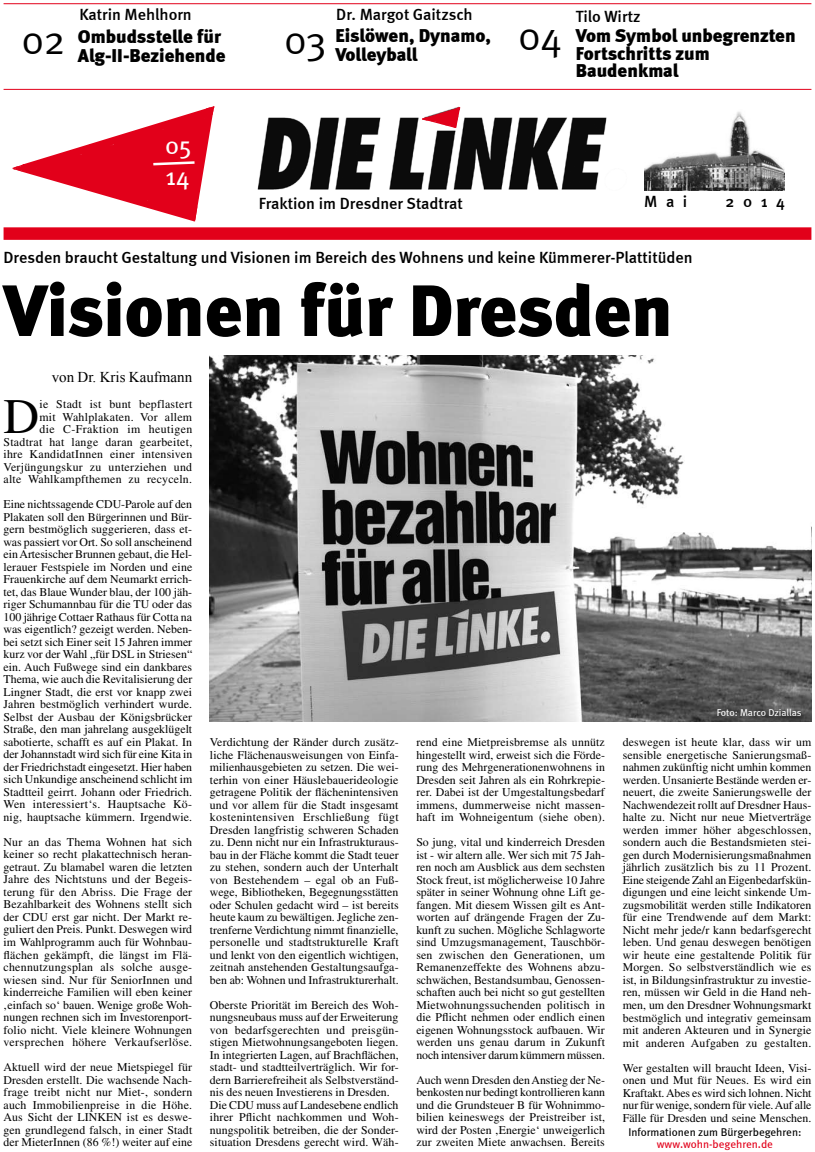
<style>
.page{position:relative;width:815px;height:1152px;background:#fff}
.page>*{position:absolute;margin:0;border:0;box-sizing:border-box;transform-origin:0 0}
.t1{font:900 72.5px "Meta";color:#000}
.t2{font:49.62px "Times";color:#000}
.t3{font:40px "Meta Normal Caps";color:#000}
.t4{font:25px/31.4px "Meta Book Caps";color:#fff}
.t5{font:900 18.75px/17.5px "Meta";letter-spacing:-.005em;color:#000}
.t6{font:500 16.25px "Meta";color:#000}
.t7{font:15px "Times New Roman";color:#000}
.t8{font:11.88px/12.5px "Times";letter-spacing:.005em;color:#000;text-align:justify}
.t9{font:11.88px "Times New Roman";color:#000}
.t10{font:11.25px "Meta Book LF";color:#000}
.t11{font:11.25px "Meta Book LF";color:#e2001a}
.t12{font:10px "Meta Book LF";letter-spacing:-.005em;color:#fff}
.s1{font-family:"Times"}
.s2{font-family:"Times New Roman"}
</style>
<div class="page">
<div style="left:4px;top:227px;width:807px;height:13px;background:#e2001a"></div>
<img style="left:257px;top:106px;width:350px;height:84px">
<hr style="left:4px;top:4px;width:807px;height:1px;background:#e2001a">
<hr style="left:4px;top:89px;width:807px;height:1px;background:#e2001a">
<svg style="left:12px;top:106px;width:209px;height:122px"></svg>
<img style="left:644px;top:112px;width:141px;height:79px">
<svg style="left:421px;top:107px;width:40px;height:22px"></svg>
<img style="left:210px;top:355px;width:601px;height:367px">
<h3 class="t6" style="left:79px;top:5px;width:114px">Katrin Mehlhorn</h3>
<h3 class="t6" style="left:336px;top:5px;width:138px">Dr. Margot Gaitzsch</h3>
<h3 class="t6" style="left:576px;top:7px;width:66px">Tilo Wirtz</h3>
<h3 class="t5" style="left:335px;top:26px;width:157px;line-height:18.8px">Eislöwen, Dynamo,<br>Volleyball</h3>
<h3 class="t5" style="left:576px;top:27px;width:221px">Vom Symbol unbegrenzten<br>Fortschritts zum<br>Baudenkmal</h3>
<h3 class="t5" style="left:78px;top:28px;width:145px">Ombudsstelle für</h3>
<h3 class="t3" style="left:518px;top:13px;width:45px">04</h3>
<h3 class="t3" style="left:21px;top:17px;width:46px">02</h3>
<h3 class="t3" style="left:284px;top:17px;width:44px">03</h3>
<h3 class="t5" style="left:78px;top:46px;width:149px">Alg-II-Beziehende</h3>
<h3 class="t4" style="left:165px;top:129px;width:28px">05<br>14</h3>
<h3 class="t6" style="left:259px;top:194px;width:206px">Fraktion im Dresdner Stadtrat</h3>
<h3 class="t6" style="left:644px;top:191px;width:45px">Mai</h3>
<h3 class="t6" style="left:725px;top:191px;width:61px">2014</h3>
<h3 class="t6" style="left:4px;top:248px;width:691px">Dresden braucht Gestaltung und Visionen im Bereich des Wohnens und keine Kümmerer-Plattitüden</h3>
<h1 class="t1" style="left:4px;top:267px;width:671px">Visionen für Dresden</h1>
<p class="t7" style="left:52px;top:367px;width:142px">von Dr. Kris Kaufmann</p>
<p class="t8" style="left:4px;top:398px;width:190px;text-align:right">ie Stadt ist bunt bepflastert<br>mit Wahlplakaten. Vor allem<br>die C-Fraktion im heutigen Stadtrat hat lange daran gearbeitet, ihre KandidatInnen einer intensiven Verjüngungskur zu unterziehen und alte Wahlkampfthemen zu recyceln.</p>
<p class="t8" style="left:4px;top:498px;width:190px">Eine nichtssagende CDU-Parole auf den Plakaten soll den Bürgerinnen und Bür&shy;gern bestmöglich suggerieren, dass et&shy;was passiert vor Ort. So soll anscheinend ein Artesischer Brunnen gebaut, die Hel&shy;lerauer Festspiele im Norden und eine Frauenkirche auf dem Neumarkt errich&shy;tet, das Blaue Wunder blau, der 100 jäh&shy;riger Schumannbau für die TU oder das 100 jährige Cottaer Rathaus für Cotta na was eigentlich? gezeigt werden. Neben&shy;bei setzt sich Einer seit 15 Jahren immer kurz vor der Wahl „für DSL in Striesen“ ein. Auch Fußwege sind ein dankbares Thema, wie auch die Revitalisierung der Lingner Stadt, die erst vor knapp zwei Jahren bestmöglich verhindert wurde.<br>Selbst der Ausbau der Königsbrücker Straße, den man jahrelang ausgeklügelt sabotierte, schafft es auf ein Plakat. In der Johannstadt wird sich für eine Kita in der Friedrichstadt eingesetzt. Hier haben sich Unkundige anscheinend schlicht im Stadtteil geirrt. Johann oder Friedrich.<br>Wen interessiert‘s. Hauptsache Kö&shy;nig, hauptsache kümmern. Irgendwie.</p>
<p class="t8" style="left:4px;top:835px;width:190px">Nur an das Thema Wohnen hat sich keiner so recht plakattechnisch heran&shy;getraut. Zu blamabel waren die letzten Jahre des Nichtstuns und der Begeis&shy;terung für den Abriss. Die Frage der Bezahlbarkeit des Wohnens stellt sich der CDU erst gar nicht. Der Markt re&shy;guliert den Preis. Punkt. Deswegen wird im Wahlprogramm auch für Wohnbau&shy;flächen gekämpft, die längst im Flä&shy;chennutzungsplan als solche ausge&shy;wiesen sind. Nur für SeniorInnen und kinderreiche Familien will eben keiner ‚einfach so‘ bauen. Wenige große Woh&shy;nungen rechnen sich im Investorenport&shy;folio nicht. Viele kleinere Wohnungen versprechen höhere Verkaufserlöse.</p>
<p class="t8" style="left:4px;top:1060px;width:190px">Aktuell wird der neue Mietspiegel für Dresden erstellt. Die wachsende Nach&shy;frage treibt nicht nur Miet-, sondern auch Immobilienpreise in die Höhe.<br>Aus Sicht der LINKEN ist es deswe&shy;gen grundlegend falsch, in einer Stadt der MieterInnen (86 %!) weiter auf eine</p>
<h2 class="t2" style="left:4px;top:389px;width:37px">D</h2>
<p class="t8" style="left:210px;top:736px;width:190px">Verdichtung der Ränder durch zusätz&shy;liche Flächenausweisungen von Einfa&shy;milienhausgebieten zu setzen. Die wei&shy;terhin von einer Häuslebauerideologie getragene Politik der flächenintensiven und vor allem für die Stadt insgesamt kostenintensiven Erschließung fügt Dresden langfristig schweren Schaden zu. Denn nicht nur ein Infrastrukturaus&shy;bau in der Fläche kommt die Stadt teuer zu stehen, sondern auch der Unterhalt von Bestehendem – egal ob an Fuß&shy;wege, Bibliotheken, Begegnungsstätten oder Schulen gedacht wird – ist bereits heute kaum zu bewältigen. Jegliche zen&shy;trenferne Verdichtung nimmt finanzielle, personelle und stadtstrukturelle Kraft und lenkt von den eigentlich wichtigen, zeitnah anstehenden Gestaltungsaufga&shy;ben ab: Wohnen und Infrastrukturerhalt.</p>
<p class="t8" style="left:210px;top:998px;width:190px;text-align:left">Oberste Priorität im Bereich des Woh&shy;nungsneubaus muss auf der Erweiterung von bedarfsgerechten und preisgün&shy;stigen Mietwohnungsangeboten liegen.<br>In integrierten Lagen, auf Brachflächen, stadt- und stadtteilverträglich. Wir for&shy;dern Barrierefreiheit als Selbstverständ&shy;nis des neuen Investierens in Dresden.<br>Die CDU muss auf Landesebene endlich ihrer Pflicht nachkommen und Woh&shy;nungspolitik betreiben, die der Sonder&shy;situation Dresdens gerecht wird. Wäh-</p>
<p class="t8" style="left:416px;top:736px;width:190px">rend eine Mietpreisbremse als unnütz hingestellt wird, erweist sich die Förde&shy;rung des Mehrgenerationenwohnens in Dresden seit Jahren als ein Rohrkrepie&shy;rer. Dabei ist der Umgestaltungsbedarf immens, dummerweise nicht massen&shy;haft im Wohneigentum (siehe oben).</p>
<p class="t8" style="left:416px;top:836px;width:190px">So jung, vital und kinderreich Dresden ist - wir altern alle. Wer sich mit 75 Jah&shy;ren noch am Ausblick aus dem sechsten Stock freut, ist möglicherweise 10 Jahre später in seiner Wohnung ohne Lift ge&shy;fangen. Mit diesem Wissen gilt es Ant&shy;worten auf drängende Fragen der Zu-</p>
<p class="t9" style="left:416px;top:922px;width:190px"><span class="s1">kunft zu suchen.</span> Mögliche Schlagworte</p>
<p class="t8" style="left:416px;top:936px;width:190px"><span class="s2">sind</span> Umzugsmanagement, Tauschbör&shy;sen zwischen den Generationen, um Remanenzeffekte des Wohnens abzu&shy;schwächen, Bestandsumbau, Genossen&shy;schaften auch bei nicht so gut gestellten Mietwohnungssuchenden politisch in die Pflicht nehmen oder endlich einen eigenen Wohnungsstock aufbauen. Wir werden uns genau darum in Zukunft noch intensiver darum kümmern müssen.</p>
<p class="t8" style="left:416px;top:1073px;width:190px">Auch wenn Dresden den Anstieg der Ne&shy;benkosten nur bedingt kontrollieren kann und die Grundsteuer B für Wohnimmo&shy;bilien keineswegs der Preistreiber ist, wird der Posten ‚Energie‘ unweigerlich zur zweiten Miete anwachsen. Bereits</p>
<p class="t12" style="left:717px;top:707px;width:86px">Foto: Marco Dziallas</p>
<p class="t8" style="left:623px;top:736px;width:190px">deswegen ist heute klar, dass wir um sensible energetische Sanierungsmaß&shy;nahmen zukünftig nicht umhin kommen werden. Unsanierte Bestände werden er&shy;neuert, die zweite Sanierungswelle der Nachwendezeit rollt auf Dresdner Haus&shy;halte zu. Nicht nur neue Mietverträge werden immer höher abgeschlossen, sondern auch die Bestandsmieten stei&shy;gen durch Modernisierungsmaßnahmen jährlich zusätzlich bis zu 11 Prozent.<br>Eine steigende Zahl an Eigenbedarfskün&shy;digungen und eine leicht sinkende Um&shy;zugsmobilität werden stille Indikatoren für eine Trendwende auf dem Markt:<br>Nicht mehr jede/r kann bedarfsgerecht leben. Und genau deswegen benötigen wir heute eine gestaltende Politik für Morgen. So selbstverständlich wie es ist, in Bildungsinfrastruktur zu investie&shy;ren, müssen wir Geld in die Hand neh&shy;men, um den Dresdner Wohnungsmarkt bestmöglich und integrativ gemeinsam mit anderen Akteuren und in Synergie mit anderen Aufgaben zu gestalten.</p>
<p class="t8" style="left:623px;top:1061px;width:190px">Wer gestalten will braucht Ideen, Visi&shy;onen und Mut für Neues. Es wird ein Kraftakt. Abes es wird sich lohnen. Nicht nur für wenige, sondern für viele. Auf alle Fälle für Dresden und seine Menschen.</p>
<p class="t10" style="left:628px;top:1125px;width:175px">Informationen zum Bürgerbegehren:</p>
<p class="t11" style="left:657px;top:1137px;width:118px">www.wohn-begehren.de</p>
</div>
